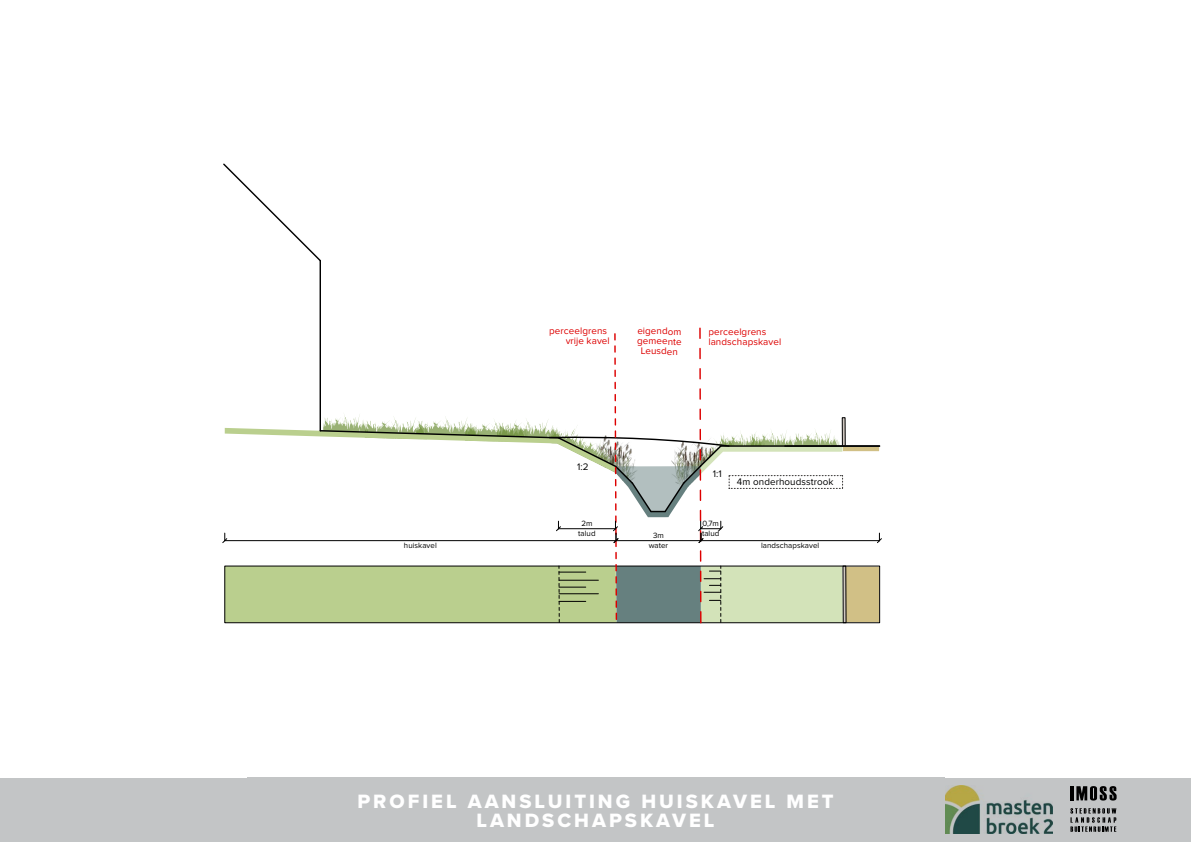
<style>
.page{position:relative;width:1191px;height:842px;background:#fff}
.page>*{position:absolute;margin:0;border:0;box-sizing:border-box;transform-origin:0 0}
.t1{font:20px/19px "Proxima Nova Extrabld";letter-spacing:.15em;color:#fff;text-align:center}
.t2{font:9.8px/10px "Proxima Nova";letter-spacing:.005em;color:#d00;text-align:right}
.t3{font:9.8px "Proxima Nova";letter-spacing:.01em;color:#000}
.t4{font:7.9px/10.8px "Proxima Nova";letter-spacing:.005em;color:#000;text-align:center}
</style>
<div class="page">
<hr style="left:319px;top:261px;width:2px;height:170px;background:#000">
<svg style="left:223px;top:163px;width:98px;height:100px"></svg>
<svg style="left:222px;top:327px;width:660px;height:297px"></svg>
<div style="left:0;top:778px;width:1191px;height:64px;background:#c3c5c6"></div>
<img style="left:945px;top:786px;width:107px;height:47px">
<hr style="left:1070px;top:786px;width:3px;height:14px;background:#000">
<svg style="left:1076px;top:786px;width:40px;height:14px"></svg>
<svg style="left:1070px;top:808px;width:46px;height:24px"></svg>
<p class="t2" style="left:549px;top:327px;width:62px">perceelgrens vrije kavel</p>
<p class="t2" style="left:708px;top:327px;width:74px;text-align:left">perceelgrens landschapskavel</p>
<p class="t2" style="left:637px;top:327px;width:46px;text-align:center">eigendom gemeente<br>Leusden</p>
<p class="t4" style="left:404px;top:541px;width:34px">huiskavel</p>
<p class="t3" style="left:577px;top:464px;width:13px">1:2</p>
<p class="t3" style="left:713px;top:471px;width:10px">1:1</p>
<p class="t3" style="left:737px;top:478px;width:98px">4m onderhoudsstrook</p>
<p class="t4" style="left:578px;top:518px;width:19px">2m talud</p>
<p class="t4" style="left:702px;top:518px;width:19px;text-align:left">0,7m talud</p>
<p class="t4" style="left:648px;top:530px;width:21px">3m water</p>
<p class="t4" style="left:761px;top:541px;width:60px">landschapskavel</p>
<h1 class="t1" style="left:357px;top:792px;width:478px">PROFIEL AANSLUITING HUISKAVEL MET<br>LANDSCHAPSKAVEL</h1>
</div>
